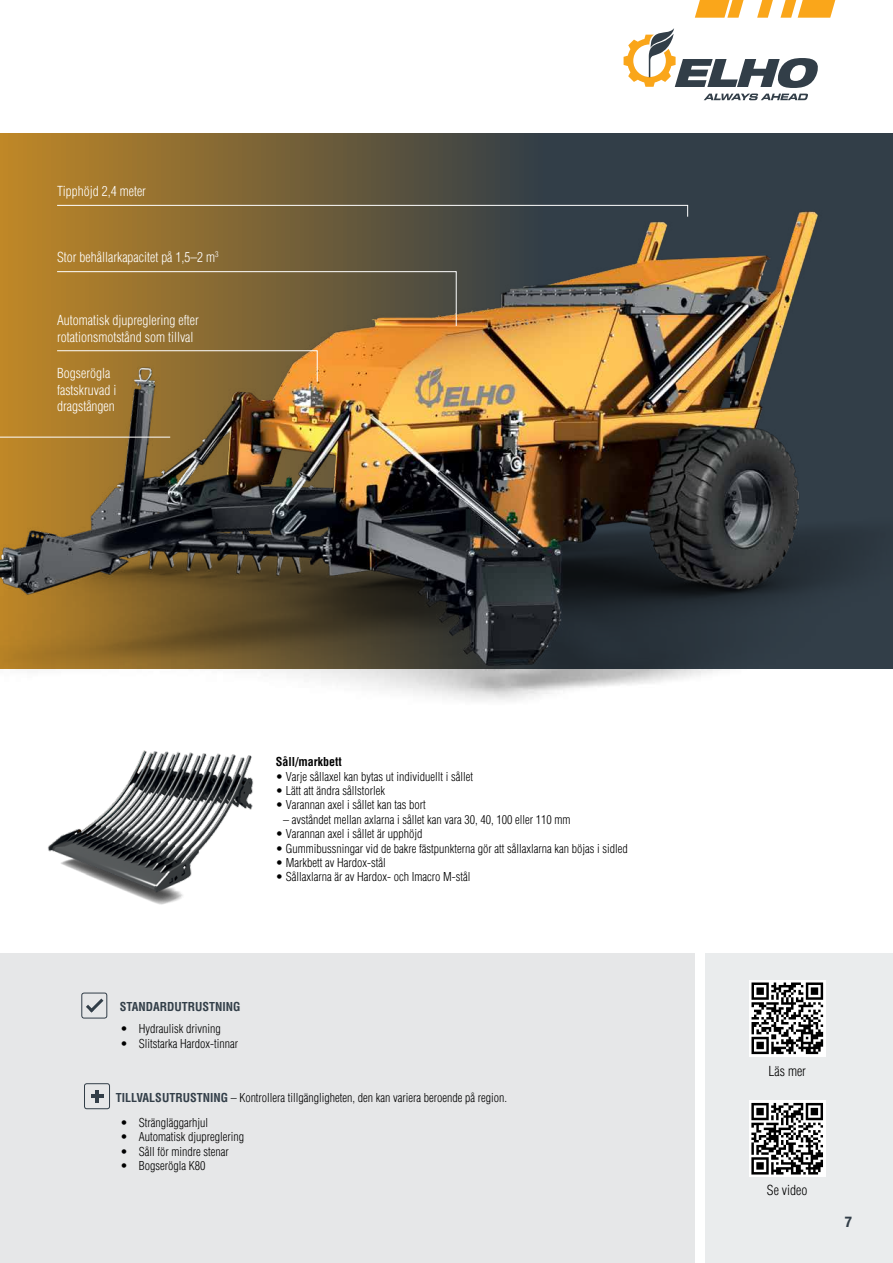
<style>
.page{position:relative;width:893px;height:1263px;background:#fff}
.page>*{position:absolute;margin:0;border:0;box-sizing:border-box;transform-origin:0 0}
.t1{font:700 condensed 15px "Helvetica Neue";color:#323e48}
.t2{font:300 condensed 13.5px/16.5px "Helvetica";color:#fff}
.t3{font:300 condensed 13.5px "Helvetica";color:#000}
.t4{font:300 condensed 12px "Helvetica";color:#000}
.t5{font:700 condensed 12px "Helvetica LT Std";color:#323e48}
.t6{font:700 condensed 12px "Helvetica LT Std";color:#000}
.s1{font-family:"Helvetica LT Std";font-weight:700;color:#323e48}
</style>
<div class="page">
<svg style="left:695px;top:0;width:49px;height:18px"></svg>
<svg style="left:757px;top:0;width:79px;height:18px"></svg>
<svg style="left:624px;top:28px;width:194px;height:60px"></svg>
<svg style="left:704px;top:94px;width:104px;height:6px"></svg>
<img style="left:0;top:133px;width:893px;height:568px">
<div style="left:0;top:953px;width:694px;height:310px;background:#e6e7e8"></div>
<div style="left:706px;top:953px;width:187px;height:310px;background:#eaeced"></div>
<div style="left:84px;top:1083px;width:26px;height:26px;border:1px solid #323e48;border-radius:2px"></div>
<svg style="left:91px;top:1090px;width:12px;height:13px"></svg>
<div style="left:82px;top:993px;width:25px;height:25px;border:1px solid #323e48;border-radius:2px"></div>
<svg style="left:86px;top:998px;width:17px;height:14px"></svg>
<svg style="left:749px;top:980px;width:77px;height:76px"></svg>
<svg style="left:751px;top:982px;width:72px;height:72px;background:#7d7d7d"></svg>
<img style="left:48px;top:750px;width:206px;height:155px">
<svg style="left:57px;top:205px;width:631px;height:12px;background:#6e634a"></svg>
<svg style="left:57px;top:271px;width:400px;height:55px;background:#836939"></svg>
<svg style="left:57px;top:350px;width:261px;height:32px;background:#9e793a"></svg>
<svg style="left:0;top:437px;width:171px;height:125px;background:#806535"></svg>
<svg style="left:749px;top:1100px;width:76px;height:77px"></svg>
<svg style="left:751px;top:1103px;width:72px;height:71px;background:#7a7a7a"></svg>
<p class="t2" style="left:57px;top:183px;width:90px">Tipphöjd 2,4 meter</p>
<p class="t2" style="left:57px;top:248px;width:163px">Stor behållarkapacitet på 1,5–2 m<sup>3</sup></p>
<p class="t2" style="left:57px;top:312px;width:143px">Automatisk djupreglering efter rotationsmotstånd som tillval</p>
<p class="t2" style="left:57px;top:365px;width:61px">Bogserögla fastskruvad i dragstången</p>
<p class="t6" style="left:276px;top:754px;width:68px">Såll/markbett</p>
<p class="t4" style="left:276px;top:769px;width:199px">• Varje sållaxel kan bytas ut individuellt i sållet</p>
<p class="t4" style="left:276px;top:783px;width:111px">• Lätt att ändra sållstorlek</p>
<p class="t4" style="left:276px;top:797px;width:151px">• Varannan axel i sållet kan tas bort</p>
<p class="t4" style="left:283px;top:812px;width:289px">– avståndet mellan axlarna i sållet kan vara 30, 40, 100 eller 110 mm</p>
<p class="t4" style="left:276px;top:826px;width:148px">• Varannan axel i sållet är upphöjd</p>
<p class="t4" style="left:276px;top:841px;width:353px">• Gummibussningar vid de bakre fästpunkterna gör att sållaxlarna kan böjas i sidled</p>
<p class="t4" style="left:276px;top:855px;width:112px">• Markbett av Hardox-stål</p>
<p class="t4" style="left:276px;top:869px;width:196px">• Sållaxlarna är av Hardox- och Imacro M-stål</p>
<p class="t5" style="left:120px;top:999px;width:122px">STANDARDUTRUSTNING</p>
<p class="t4" style="left:121px;top:1021px;width:102px">• Hydraulisk drivning</p>
<p class="t4" style="left:121px;top:1036px;width:119px">• Slitstarka Hardox-tinnar</p>
<p class="t4" style="left:116px;top:1090px;width:393px"><span class="s1">TILLVALSUTRUSTNING</span> – Kontrollera tillgängligheten, den kan variera beroende på region.</p>
<p class="t4" style="left:121px;top:1115px;width:89px">• Strängläggarhjul</p>
<p class="t4" style="left:121px;top:1129px;width:125px">• Automatisk djupreglering</p>
<p class="t4" style="left:121px;top:1144px;width:110px">• Såll för mindre stenar</p>
<p class="t4" style="left:121px;top:1158px;width:86px">• Bogserögla K80</p>
<p class="t3" style="left:769px;top:1063px;width:39px">Läs mer</p>
<p class="t3" style="left:767px;top:1182px;width:42px">Se video</p>
<p class="t1" style="left:845px;top:1209px;width:9px">7</p>
</div>
